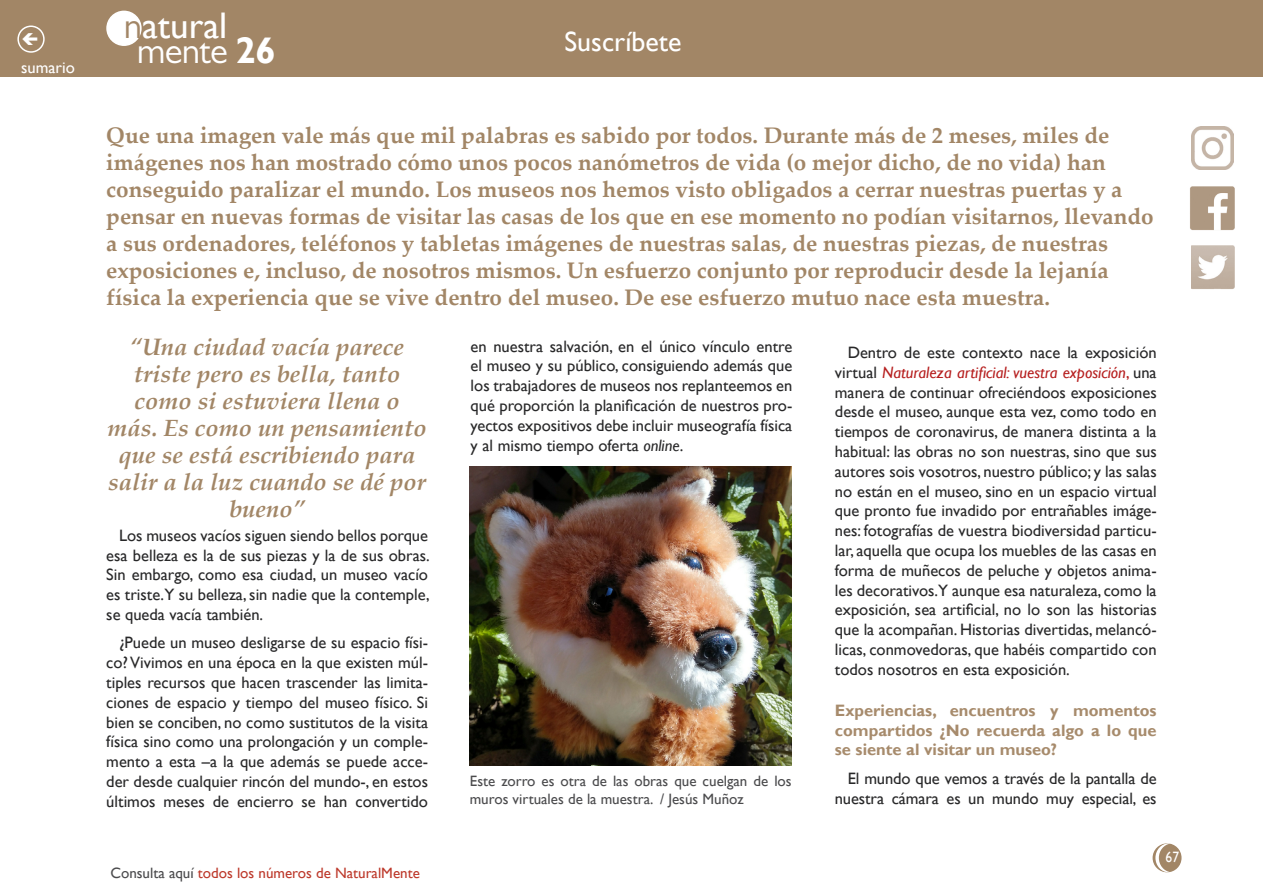
<style>
.page{position:relative;width:1263px;height:893px;background:#fff}
.page>*{position:absolute;margin:0;border:0;box-sizing:border-box;transform-origin:0 0}
.t1{font:37.05px "Gill Sans";color:#fff}
.t2{font:37.05px "Gill Sans MT Pro";letter-spacing:-.02em;color:#fff}
.t3{font:27.9px "Gill Sans";color:#fff}
.t4{font:italic 700 24px/27px "Palatino";color:#a28666;text-align:center}
.t5{font:700 22.5px/27px "Palatino Linotype";color:#a28666}
.t6{font:16.5px/19.8px "Gill Sans";color:#282829;text-align:justify}
.t7{font:700 16.5px/19.8px "Gill Sans";color:#a78b6c;text-align:justify}
.t8{font:16.5px "Gill Sans";color:#fff}
.t9{font:15px/18px "Gill Sans";color:#4b4b4d}
.t10{font:15px "Gill Sans";color:#bd392b}
.t11{font:15px "Gill Sans";color:#fff;scale:.9 1}
.s1{font-family:"Gill Sans MT Pro";color:#a28666}
.s2{font-family:"Gill Sans";font-weight:700}
.s3{font-style:italic}
.s4{font-style:italic;color:#b61f1f}
.s5{color:#b61f1f}
.s6{color:#4b4b4d}
</style>
<div class="page">
<div style="left:1153px;top:844px;width:28px;height:28px;background:#a28666;border-radius:50%"></div>
<div style="left:1152px;top:843px;width:29px;height:29px;border:2px solid #a28666;border-radius:50%"></div>
<div style="left:0;top:0;width:1263px;height:77px;background:#a28666"></div>
<div style="left:107px;top:11px;width:34px;height:34px;background:#fff;border-radius:50%"></div>
<div style="left:106px;top:11px;width:36px;height:35px;border:2px solid #fff;border-radius:50%"></div>
<svg style="left:1155px;top:843px;width:15px;height:29px"></svg>
<div style="left:17px;top:26px;width:28px;height:27px;border:2px solid #fff;border-radius:50%"></div>
<img style="left:1190px;top:186px;width:45px;height:44px">
<img style="left:1191px;top:246px;width:44px;height:43px">
<img style="left:1191px;top:127px;width:42px;height:42px">
<img style="left:470px;top:466px;width:322px;height:299px">
<p class="t8" style="left:21px;top:58px;width:55px">sumario</p>
<h1 class="t1" style="left:124px;top:4px;width:105px"><span class="s1">n</span>atural</h1>
<h1 class="t2" style="left:137px;top:29px;width:140px">mente <span class="s2">26</span></h1>
<h2 class="t3" style="left:564px;top:25px;width:118px">Suscríbete</h2>
<p class="t5" style="left:106px;top:121px;width:1049px">Que una imagen vale más que mil palabras es sabido por todos. Durante más de 2 meses, miles de imágenes nos han mostrado cómo unos pocos nanómetros de vida (o mejor dicho, de no vida) han conseguido paralizar el mundo. Los museos nos hemos visto obligados a cerrar nuestras puertas y a pensar en nuevas formas de visitar las casas de los que en ese momento no podían visitarnos, llevando a sus ordenadores, teléfonos y tabletas imágenes de nuestras salas, de nuestras piezas, de nuestras exposiciones e, incluso, de nosotros mismos. Un esfuerzo conjunto por reproducir desde la lejanía física la experiencia que se vive dentro del museo. De ese esfuerzo mutuo nace esta muestra.</p>
<h3 class="t4" style="left:107px;top:334px;width:321px">“Una ciudad vacía parece triste pero es bella, tanto como si estuviera llena o más. Es como un pensamiento que se está escribiendo para salir a la luz cuando se dé por bueno”</h3>
<p class="t6" style="left:106px;top:526px;width:325px;text-indent:13px">Los museos vacíos siguen siendo bellos porque esa belleza es la de sus piezas y la de sus obras.<br>Sin embargo, como esa ciudad, un museo vacío es triste.Y su belleza, sin nadie que la contemple, se queda vacía también.</p>
<p class="t6" style="left:106px;top:633px;width:323px;text-indent:13px">¿Puede un museo desligarse de su espacio físi&shy;co? Vivimos en una época en la que existen múl&shy;tiples recursos que hacen trascender las limita&shy;ciones de espacio y tiempo del museo físico. Si bien se conciben, no como sustitutos de la visita física sino como una prolongación y un comple&shy;mento a esta –a la que además se puede acce&shy;der desde cualquier rincón del mundo-, en estos últimos meses de encierro se han convertido</p>
<p class="t6" style="left:471px;top:336px;width:323px">en nuestra salvación, en el único vínculo entre el museo y su público, consiguiendo además que los trabajadores de museos nos replanteemos en qué proporción la planificación de nuestros pro&shy;yectos expositivos debe incluir museografía física y al mismo tiempo oferta <span class="s3">online</span>.</p>
<p class="t6" style="left:835px;top:343px;width:323px;text-indent:13px">Dentro de este contexto nace la exposición virtual <span class="s4">Naturaleza artificial: vuestra exposición</span><span class="s5">,</span> una manera de continuar ofreciéndoos exposiciones desde el museo, aunque esta vez, como todo en tiempos de coronavirus, de manera distinta a la habitual: las obras no son nuestras, sino que sus autores sois vosotros, nuestro público; y las salas no están en el museo, sino en un espacio virtual que pronto fue invadido por entrañables imáge&shy;nes: fotografías de vuestra biodiversidad particu&shy;lar, aquella que ocupa los muebles de las casas en forma de muñecos de peluche y objetos anima&shy;les decorativos.Y aunque esa naturaleza, como la exposición, sea artificial, no lo son las historias que la acompañan. Historias divertidas, melancó&shy;licas, conmovedoras, que habéis compartido con todos nosotros en esta exposición.</p>
<p class="t7" style="left:835px;top:701px;width:323px">Experiencias, encuentros y momentos compartidos ¿No recuerda algo a lo que se siente al visitar un museo?</p>
<p class="t6" style="left:835px;top:769px;width:323px;text-align:right">El mundo que vemos a través de la pantalla de nuestra cámara es un mundo muy especial, es</p>
<p class="t9" style="left:470px;top:773px;width:323px">Este zorro es otra de las obras que cuelgan de los muros virtuales de la muestra. / Jesús Muñoz</p>
<p class="t10" style="left:110px;top:864px;width:311px"><span class="s6">Consulta aquí</span> todos los números de NaturalMente</p>
<p class="t11" style="left:1165px;top:849px;width:16px">67</p>
</div>
